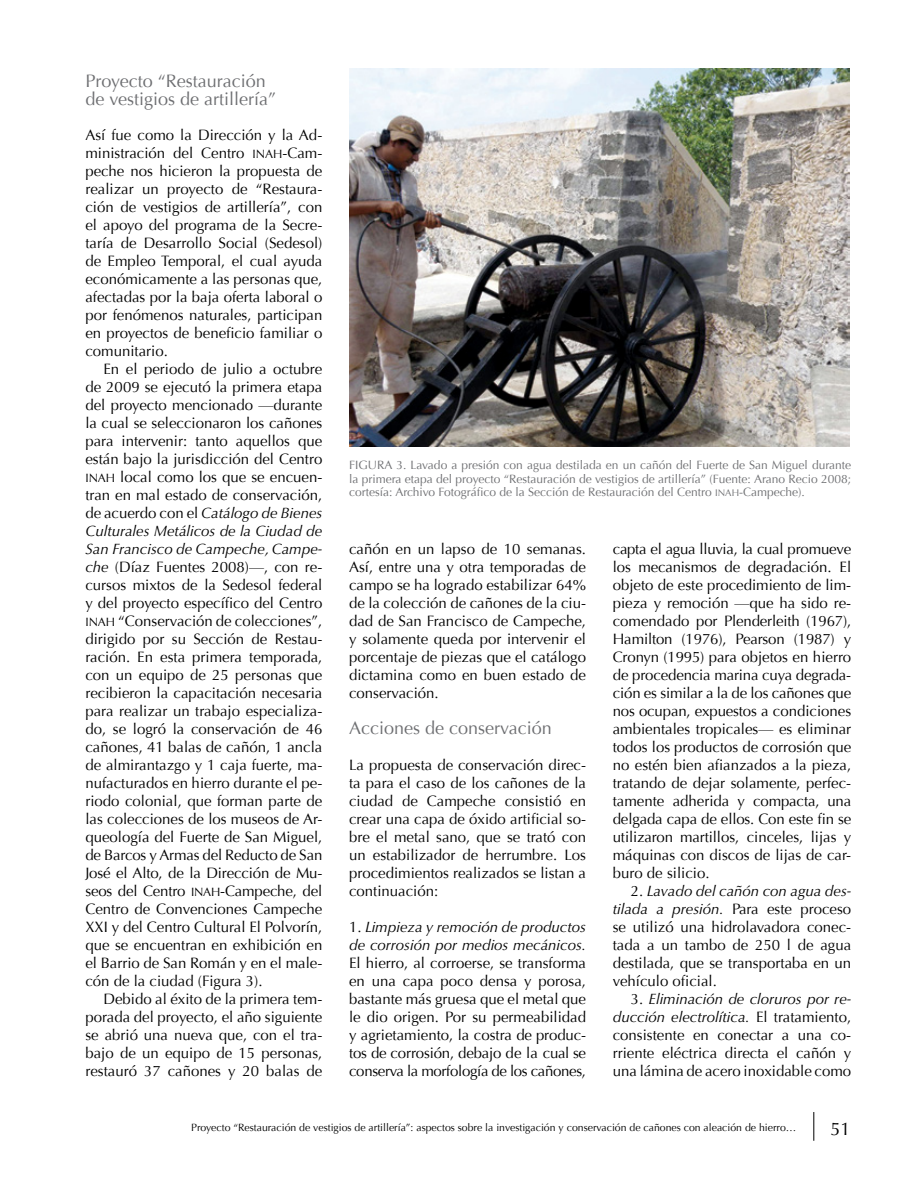
<style>
.page{position:relative;width:918px;height:1188px;background:#fff}
.page>*{position:absolute;margin:0;border:0;box-sizing:border-box;transform-origin:0 0}
.t1{font:18px/18px "Optima";color:#6d6e71}
.t2{font:18px "Optima";color:#000}
.t3{font:15px/18px "Optima";color:#000;text-align:justify}
.t4{font:italic 15px/18px "Optima";color:#000}
.t5{font:12px/13.5px "Optima";color:#6d6e71;text-align:justify}
.t6{font:10.5px "Optima";color:#000}
.s1{font-family:"Optima Regular SC800";font-size:12px}
.s2{font-style:italic}
.s3{font-family:"Optima Regular SC800";font-size:9.6px}
.s4{font-style:normal}
</style>
<div class="page">
<svg style="left:814px;top:1112px;width:1px;height:29px"></svg>
<img style="left:349px;top:69px;width:501px;height:377px">
<p class="t1" style="left:85px;top:72px;width:192px">Proyecto “Restauración de vestigios de artillería”</p>
<p class="t3" style="left:85px;top:126px;width:239px">Así fue como la Dirección y la Ad&shy;ministración del Centro <span class="s1">INAH</span>-Cam&shy;peche nos hicieron la propuesta de realizar un proyecto de “Restaura&shy;ción de vestigios de artillería”, con el apoyo del programa de la Secre&shy;taría de Desarrollo Social (Sedesol) de Empleo Temporal, el cual ayuda económicamente a las personas que, afectadas por la baja oferta laboral o por fenómenos naturales, participan en proyectos de beneficio familiar o comunitario.</p>
<p class="t3" style="left:85px;top:360px;width:239px;text-indent:18px">En el periodo de julio a octubre de 2009 se ejecutó la primera etapa del proyecto mencionado —durante la cual se seleccionaron los cañones para intervenir: tanto aquellos que están bajo la jurisdicción del Centro <span class="s1">INAH</span> local como los que se encuen&shy;tran en mal estado de conservación, de acuerdo con el <span class="s2">Catálogo de Bienes Culturales Metálicos de la Ciudad de San Francisco de Campeche, Campe&shy;che</span> (Díaz Fuentes 2008)—, con re&shy;cursos mixtos de la Sedesol federal y del proyecto específico del Centro <span class="s1">INAH</span> “Conservación de colecciones”, dirigido por su Sección de Restau&shy;ración. En esta primera temporada, con un equipo de 25 personas que recibieron la capacitación necesaria para realizar un trabajo especializa&shy;do, se logró la conservación de 46 cañones, 41 balas de cañón, 1 ancla de almirantazgo y 1 caja fuerte, ma&shy;nufacturados en hierro durante el pe&shy;riodo colonial, que forman parte de las colecciones de los museos de Ar&shy;queología del Fuerte de San Miguel, de Barcos y Armas del Reducto de San José el Alto, de la Dirección de Mu&shy;seos del Centro <span class="s1">INAH</span>-Campeche, del Centro de Convenciones Campeche XXI y del Centro Cultural El Polvorín, que se encuentran en exhibición en el Barrio de San Román y en el male&shy;cón de la ciudad (Figura 3).</p>
<p class="t3" style="left:85px;top:990px;width:238px;text-indent:18px">Debido al éxito de la primera tem&shy;porada del proyecto, el año siguiente se abrió una nueva que, con el tra&shy;bajo de un equipo de 15 personas, restauró 37 cañones y 20 balas de</p>
<p class="t5" style="left:349px;top:458px;width:504px">FIGURA 3. Lavado a presión con agua destilada en un cañón del Fuerte de San Miguel durante la primera etapa del proyecto “Restauración de vestigios de artillería” (Fuente: Arano Recio 2008; cortesía: Archivo Fotográfico de la Sección de Restauración del Centro <span class="s3">INAH</span>-Campeche).</p>
<p class="t3" style="left:349px;top:540px;width:239px">cañón en un lapso de 10 semanas.<br>Así, entre una y otra temporadas de campo se ha logrado estabilizar 64% de la colección de cañones de la ciu&shy;dad de San Francisco de Campeche, y solamente queda por intervenir el porcentaje de piezas que el catálogo dictamina como en buen estado de conservación.</p>
<p class="t1" style="left:349px;top:719px;width:204px">Acciones de conservación</p>
<p class="t3" style="left:349px;top:756px;width:238px">La propuesta de conservación direc&shy;ta para el caso de los cañones de la ciudad de Campeche consistió en crear una capa de óxido artificial so&shy;bre el metal sano, que se trató con un estabilizador de herrumbre. Los procedimientos realizados se listan a continuación:</p>
<p class="t4" style="left:349px;top:918px;width:239px"><span class="s4">1.</span> Limpieza y remoción de productos de corrosión por medios mecánicos.</p>
<p class="t3" style="left:349px;top:954px;width:238px">El hierro, al corroerse, se transforma en una capa poco densa y porosa, bastante más gruesa que el metal que le dio origen. Por su permeabilidad y agrietamiento, la costra de produc&shy;tos de corrosión, debajo de la cual se conserva la morfología de los cañones,</p>
<p class="t3" style="left:613px;top:540px;width:240px">capta el agua lluvia, la cual promueve los mecanismos de degradación. El objeto de este procedimiento de lim&shy;pieza y remoción —que ha sido re&shy;comendado por Plenderleith (1967), Hamilton (1976), Pearson (1987) y Cronyn (1995) para objetos en hierro de procedencia marina cuya degrada&shy;ción es similar a la de los cañones que nos ocupan, expuestos a condiciones ambientales tropicales— es eliminar todos los productos de corrosión que no estén bien afianzados a la pieza, tratando de dejar solamente, perfec&shy;tamente adherida y compacta, una delgada capa de ellos. Con este fin se utilizaron martillos, cinceles, lijas y máquinas con discos de lijas de car&shy;buro de silicio.</p>
<p class="t3" style="left:613px;top:882px;width:240px;text-indent:18px">2. <span class="s2">Lavado del cañón con agua des&shy;tilada a presión.</span> Para este proceso se utilizó una hidrolavadora conec&shy;tada a un tambo de 250 l de agua destilada, que se transportaba en un vehículo oficial.</p>
<p class="t3" style="left:613px;top:990px;width:240px;text-indent:18px">3. <span class="s2">Eliminación de cloruros por re&shy;ducción electrolítica.</span> El tratamiento, consistente en conectar a una co&shy;rriente eléctrica directa el cañón y una lámina de acero inoxidable como</p>
<p class="t6" style="left:191px;top:1121px;width:607px">Proyecto “Restauración de vestigios de artillería”: aspectos sobre la investigación y conservación de cañones con aleación de hierro…</p>
<p class="t2" style="left:830px;top:1119px;width:22px">51</p>
</div>
